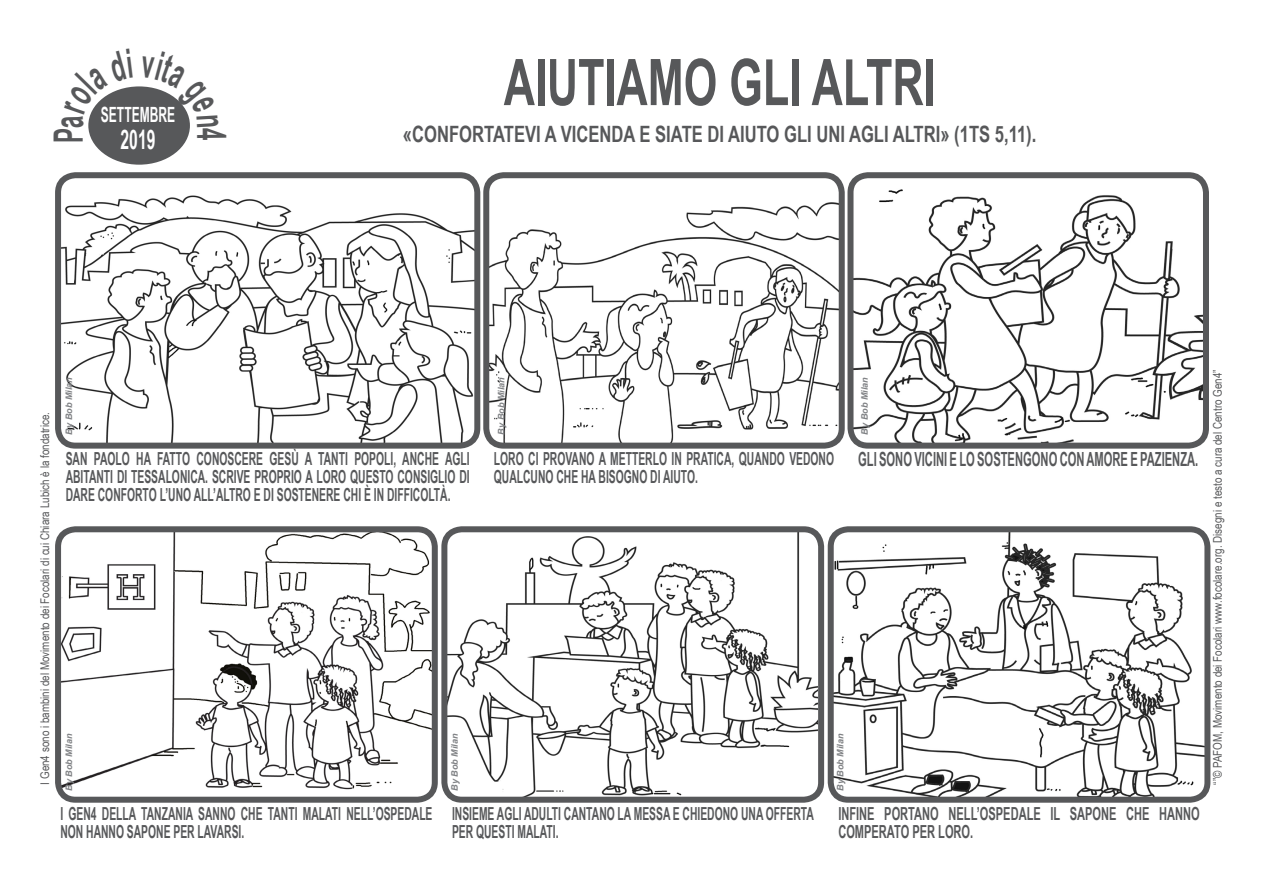
<style>
.page{position:relative;width:1263px;height:893px;background:#fff}
.page>*{position:absolute;margin:0;border:0;box-sizing:border-box;transform-origin:0 0}
.t1{font:700 64.35px "Arial Narrow";color:#57585a;scale:.82 1}
.t2{font:700 40.5px "Arial Narrow";color:#57585a;scale:.68 1}
.t3{font:700 27px "Arial Narrow";color:#fff;scale:.71 1}
.t4{font:700 22.5px "Arial Narrow";color:#57585a;scale:.9 1}
.t5{font:700 21px "Arial Narrow";color:#fff;scale:.7 1}
.t6{font:700 19.5px "Arial Narrow";color:#57585a;scale:.7 1}
.t7{font:700 18px/18px "Arial Narrow";color:#57585a;scale:.7 1}
.t8{font:700 18px/18px "Arial Narrow";color:#57585a;scale:.75 1}
.t9{font:12px "Arial Narrow";color:#57585a}
.t10{font:italic 700 9px "Arial";color:#808285}
</style>
<div class="page">
<img style="left:62px;top:533px;width:369px;height:263px">
<div style="left:55px;top:526px;width:383px;height:277px;border:6px solid #57585a;border-radius:17px"></div>
<img style="left:448px;top:533px;width:369px;height:263px">
<div style="left:441px;top:526px;width:383px;height:277px;border:6px solid #57585a;border-radius:17px"></div>
<img style="left:835px;top:533px;width:368px;height:263px">
<div style="left:828px;top:526px;width:382px;height:277px;border:6px solid #57585a;border-radius:17px"></div>
<img style="left:62px;top:179px;width:411px;height:263px">
<div style="left:55px;top:172px;width:425px;height:277px;border:6px solid #57585a;border-radius:17px"></div>
<img style="left:490px;top:179px;width:348px;height:263px">
<div style="left:483px;top:172px;width:362px;height:277px;border:6px solid #57585a;border-radius:17px"></div>
<img style="left:854px;top:179px;width:348px;height:263px">
<div style="left:847px;top:172px;width:362px;height:277px;border:6px solid #57585a;border-radius:17px"></div>
<div style="left:88px;top:86px;width:102px;height:79px;background:#57585a;border-radius:50%"></div>
<svg style="left:88px;top:86px;width:45px;height:42px"></svg>
<svg style="left:141px;top:86px;width:49px;height:55px"></svg>
<p class="t2" style="left:38px;top:143px;width:24px;rotate:-90deg">P</p>
<p class="t5" style="left:101px;top:99px;width:108px">SETTEMBRE</p>
<p class="t3" style="left:121px;top:120px;width:51px">2019</p>
<p class="t1" style="left:504px;top:34px;width:528px">AIUTIAMO GLI ALTRI</p>
<p class="t4" style="left:403px;top:117px;width:705px">«CONFORTATEVI A VICENDA E SIATE DI AIUTO GLI UNI AGLI ALTRI» (1TS 5,11).</p>
<p class="t9" style="left:36px;top:785px;width:374px;rotate:-90deg">I Gen4 sono i bambini del Movimento dei Focolari di cui Chiara Lubich è la fondatrice.</p>
<p class="t10" style="left:63px;top:434px;width:59px;rotate:-90deg">By Bob Milan</p>
<p class="t10" style="left:495px;top:434px;width:59px;rotate:-90deg">By Bob Milan</p>
<p class="t10" style="left:859px;top:434px;width:59px;rotate:-90deg">By Bob Milan</p>
<p class="t7" style="left:66px;top:449px;width:579px;text-align:justify">SAN PAOLO HA FATTO CONOSCERE GESÙ A TANTI POPOLI, ANCHE AGLI ABITANTI DI TESSALONICA. SCRIVE PROPRIO A LORO QUESTO CONSIGLIO DI DARE CONFORTO L’UNO ALL’ALTRO E DI SOSTENERE CHI È IN DIFFICOLTÀ.</p>
<p class="t7" style="left:494px;top:449px;width:487px">LORO CI PROVANO A METTERLO IN PRATICA, QUANDO VEDONO<br>QUALCUNO CHE HA BISOGNO DI AIUTO.</p>
<p class="t6" style="left:858px;top:444px;width:487px">GLI SONO VICINI E LO SOSTENGONO CON AMORE E PAZIENZA.</p>
<p class="t10" style="left:63px;top:791px;width:59px;rotate:-90deg">By Bob Milan</p>
<p class="t10" style="left:449px;top:791px;width:59px;rotate:-90deg">By Bob Milan</p>
<p class="t10" style="left:834px;top:791px;width:59px;rotate:-90deg">By Bob Milan</p>
<p class="t7" style="left:60px;top:804px;width:533px">I GEN4 DELLA TANZANIA SANNO CHE TANTI MALATI NELL’OSPEDALE<br>NON HANNO SAPONE PER LAVARSI.</p>
<p class="t7" style="left:452px;top:804px;width:518px">INSIEME AGLI ADULTI CANTANO LA MESSA E CHIEDONO UNA OFFERTA<br>PER QUESTI MALATI.</p>
<p class="t8" style="left:838px;top:804px;width:483px">INFINE PORTANO NELL’OSPEDALE IL SAPONE CHE HANNO<br>COMPERATO PER LORO.</p>
<p class="t9" style="left:1209px;top:785px;width:417px;rotate:-90deg">“”© PAFOM, Movimento dei Focolari www.focolare.org. Disegni e testo a cura del Centro Gen4”</p>
</div>
